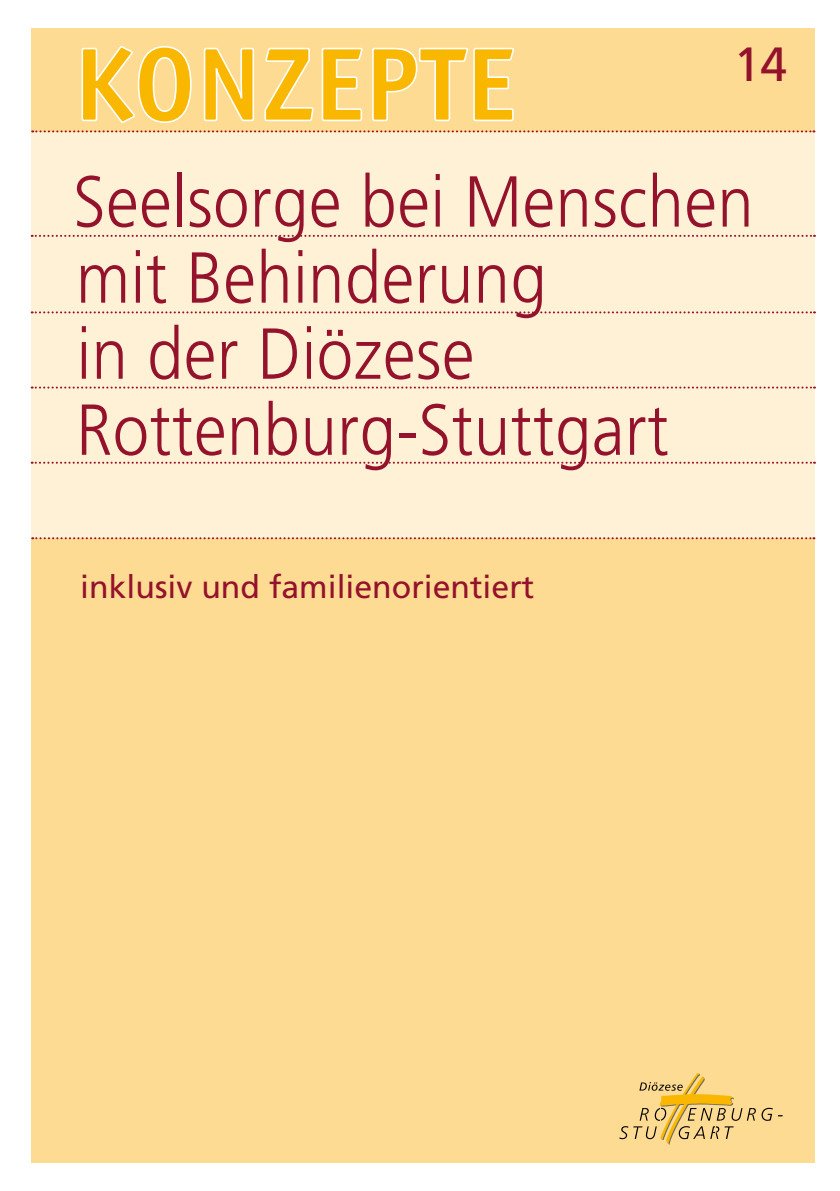
<style>
.page{position:relative;width:840px;height:1191px;background:#fff}
.page>*{position:absolute;margin:0;border:0;box-sizing:border-box;transform-origin:0 0}
.t1{font:300 72px/76px "Frutiger";letter-spacing:.01em;color:#94122c;scale:.9 1}
.t2{font:48px "Frutiger";color:#94122c}
.t3{font:32px "Frutiger";color:#94122c}
</style>
<div class="page">
<div style="left:31px;top:28px;width:783px;height:1134px;background:#fedb92"></div>
<div style="left:31px;top:132px;width:783px;height:405px;background:#fff1d5"></div>
<svg style="left:761px;top:1107px;width:21px;height:13px"></svg>
<svg style="left:619px;top:1073px;width:136px;height:71px"></svg>
<svg style="left:32px;top:130px;width:782px;height:2px"></svg>
<svg style="left:32px;top:537px;width:782px;height:2px"></svg>
<svg style="left:32px;top:235px;width:782px;height:2px"></svg>
<svg style="left:32px;top:311px;width:782px;height:2px"></svg>
<svg style="left:32px;top:386px;width:782px;height:2px"></svg>
<svg style="left:32px;top:462px;width:782px;height:2px"></svg>
<svg style="left:81px;top:46px;width:433px;height:77px"></svg>
<p class="t2" style="left:733px;top:36px;width:55px">14</p>
<p class="t1" style="left:73px;top:164px;width:757px">Seelsorge bei Menschen mit Behinderung<br>in der Diözese<br>Rottenburg-Stuttgart</p>
<p class="t3" style="left:80px;top:568px;width:455px">inklusiv und familienorientiert</p>
</div>
